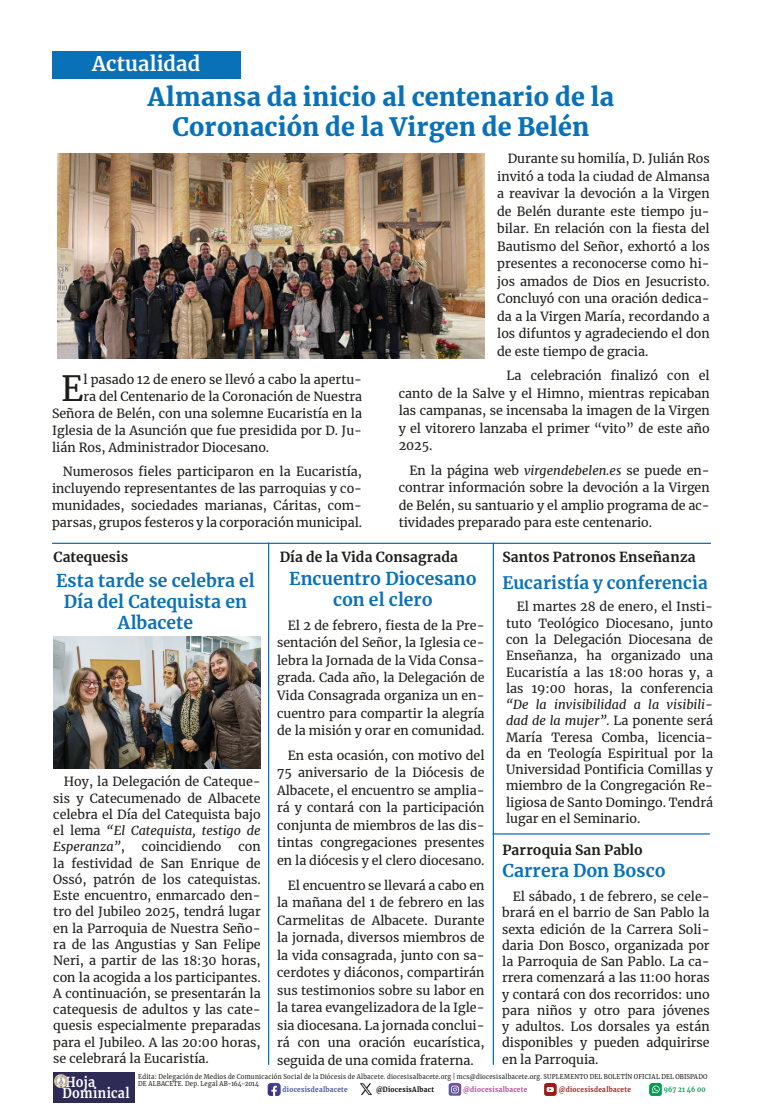
<style>
.page{position:relative;width:762px;height:1117px;background:#fff}
.page>*{position:absolute;margin:0;border:0;box-sizing:border-box;transform-origin:0 0}
.t1{font:34.38px "Merriweather";color:#1d1d1b}
._0__Pagina_3{font:900 25px/30px "Merriweather";letter-spacing:.005em;color:#0971b8;text-align:center}
.CARTA_DEL_OBISPO{font:700 20px "Merriweather";letter-spacing:.005em;color:#fff}
.Firma_de_autor{font:700 17.5px/21px "Merriweather";letter-spacing:.005em;color:#0971b8;text-align:center}
._0__Pagina_3-2{font:700 17.5px/21px "Merriweather";color:#0971b8;text-align:center}
.Firma_de_autor-2{font:700 17px "Merriweather";letter-spacing:.005em;color:#0971b8}
.Firma_de_autor-3{font:700 13.75px "Merriweather";letter-spacing:.01em;color:#1d1d1b}
._0__hoja_dominical{font:700 13.62px "Merriweather";letter-spacing:.02em;color:#fff;scale:.91 1}
.t2{font:12.5px/17.5px "Merriweather";color:#1d1d1b;text-align:justify}
._0__hoja_dominical-2{font:700 7px "Merriweather";letter-spacing:.045em;color:#9f1d1b;scale:.91 1}
._0__hoja_dominical-3{font:700 7px "Merriweather";letter-spacing:.045em;color:#3f529c;scale:.91 1}
._0__hoja_dominical-4{font:700 7px "Merriweather";letter-spacing:.05em;color:#b6428d;scale:.91 1}
._0__hoja_dominical-5{font:700 7px "Merriweather";letter-spacing:.05em;color:#000;scale:.91 1}
._0__hoja_dominical-6{font:700 7px "Merriweather";letter-spacing:.015em;color:#009c53;scale:.91 1}
._0__hoja_dominical-7{font:6.62px/7.1px "Merriweather";letter-spacing:.04em;color:#1d1d1b;scale:.91 1}
.s1{font-style:italic}
</style>
<div class="page">
<div style="left:53px;top:1072px;width:82px;height:30px;background:#2e2b56"></div>
<svg style="left:55px;top:1074px;width:12px;height:12px"></svg>
<svg style="left:268px;top:1083px;width:13px;height:12px"></svg>
<svg style="left:449px;top:1083px;width:12px;height:12px"></svg>
<svg style="left:544px;top:1083px;width:13px;height:12px"></svg>
<svg style="left:649px;top:1083px;width:13px;height:12px"></svg>
<svg style="left:360px;top:1083px;width:12px;height:12px"></svg>
<div style="left:52px;top:51px;width:188px;height:27px;background:#0971b8"></div>
<hr style="left:52px;top:542px;width:659px;height:2px;background:#0971b8">
<hr style="left:493px;top:542px;width:1px;height:522px;background:#0971b8">
<hr style="left:493px;top:833px;width:217px;height:1px;background:#0971b8">
<img style="left:57px;top:153px;width:428px;height:206px">
<hr style="left:268px;top:542px;width:1px;height:522px;background:#0971b8">
<img style="left:53px;top:636px;width:208px;height:132px">
<p class="CARTA_DEL_OBISPO" style="left:92px;top:49px;width:110px">Actualidad</p>
<p class="_0__Pagina_3" style="left:148px;top:81px;width:467px">Almansa da inicio al centenario de la<br>Coronación de la Virgen de Belén</p>
<p class="t1" style="left:61px;top:364px;width:24px">E</p>
<p class="t2" style="left:84px;top:370px;width:280px">l pasado 12 de enero se llevó a cabo la apertu-</p>
<p class="t2" style="left:84px;top:387px;width:280px">ra del Centenario de la Coronación de Nuestra</p>
<p class="t2" style="left:52px;top:404px;width:312px">Señora de Belén, con una solemne Eucaristía en la</p>
<p class="t2" style="left:52px;top:421px;width:312px">Iglesia de la Asunción que fue presidida por D. Ju-</p>
<p class="t2" style="left:52px;top:438px;width:219px">lián Ros, Administrador Diocesano.</p>
<p class="t2" style="left:52px;top:462px;width:312px;line-height:17px;text-indent:11px">Numerosos fieles participaron en la Eucaristía, incluyendo representantes de las parroquias y co&shy;munidades, sociedades marianas, Cáritas, com&shy;parsas, grupos festeros y la corporación municipal.</p>
<p class="t2" style="left:497px;top:149px;width:214px;text-indent:11px">Durante su homilía, D. Julián Ros invitó a toda la ciudad de Almansa a reavivar la devoción a la Virgen de Belén durante este tiempo ju&shy;bilar. En relación con la fiesta del Bautismo del Señor, exhortó a los presentes a reconocerse como hi&shy;jos amados de Dios en Jesucristo.<br>Concluyó con una oración dedica&shy;da a la Virgen María, recordando a los difuntos y agradeciendo el don de este tiempo de gracia.</p>
<p class="t2" style="left:399px;top:366px;width:313px;text-indent:108px">La celebración finalizó con el canto de la Salve y el Himno, mientras repicaban las campanas, se incensaba la imagen de la Virgen y el vitorero lanzaba el primer “vito” de este año 2025.</p>
<p class="t2" style="left:399px;top:461px;width:312px;text-indent:11px">En la página web <span class="s1">virgendebelen.es</span> se puede en&shy;contrar información sobre la devoción a la Virgen de Belén, su santuario y el amplio programa de ac&shy;tividades preparado para este centenario.</p>
<p class="Firma_de_autor-3" style="left:54px;top:547px;width:76px">Catequesis</p>
<p class="Firma_de_autor" style="left:56px;top:569px;width:200px">Esta tarde se celebra el<br>Día del Catequista en<br>Albacete</p>
<p class="t2" style="left:53px;top:773px;width:209px;line-height:16.2px;text-indent:11px">Hoy, la Delegación de Cateque&shy;sis y Catecumenado de Albacete celebra el Día del Catequista bajo el lema <span class="s1">“El Catequista, testigo de Esperanza”</span>,</p>
<p class="t2" style="left:142px;top:837px;width:81px">coincidiendo</p>
<p class="t2" style="left:53px;top:838px;width:209px;line-height:16.2px;text-indent:185px">con la festividad de San Enrique de Ossó, patrón de los catequistas.<br>Este encuentro, enmarcado den&shy;tro del Jubileo 2025, tendrá lugar en la Parroquia de Nuestra Seño&shy;ra de las Angustias y San Felipe Neri, a partir de las 18:30 horas, con la acogida a los participantes.<br>A continuación, se presentarán la catequesis de adultos y las cate&shy;quesis especialmente preparadas para el Jubileo. A las 20:00 horas, se celebrará la Eucaristía.</p>
<p class="Firma_de_autor-3" style="left:280px;top:547px;width:180px">Día de la Vida Consagrada</p>
<p class="_0__Pagina_3-2" style="left:289px;top:567px;width:189px">Encuentro Diocesano con el clero</p>
<p class="t2" style="left:277px;top:616px;width:209px;text-indent:11px">El 2 de febrero, fiesta de la Pre&shy;sentación del Señor, la Iglesia ce&shy;lebra la Jornada de la Vida Consa&shy;grada. Cada año, la Delegación de Vida Consagrada organiza un en&shy;cuentro para compartir la alegría de la misión y orar en comunidad.</p>
<p class="t2" style="left:277px;top:745px;width:209px;text-indent:11px">En esta ocasión, con motivo del 75 aniversario de la Diócesis de Albacete, el encuentro se amplia&shy;rá y contará con la participación conjunta de miembros de las dis&shy;tintas congregaciones presentes en la diócesis y el clero diocesano.</p>
<p class="t2" style="left:277px;top:875px;width:209px;text-indent:11px">El encuentro se llevará a cabo en la mañana del 1 de febrero en las Carmelitas de Albacete. Durante la jornada, diversos miembros de la vida consagrada, junto con sa&shy;cerdotes y diáconos, compartirán sus testimonios sobre su labor en la tarea evangelizadora de la Igle&shy;sia diocesana. La jornada conclui&shy;rá con una oración eucarística, seguida de una comida fraterna.</p>
<p class="Firma_de_autor-3" style="left:502px;top:547px;width:195px">Santos Patronos Enseñanza</p>
<p class="t2" style="left:506px;top:598px;width:208px;line-height:16.2px;text-indent:11px">El martes 28 de enero, el Insti&shy;tuto Teológico Diocesano, junto con la Delegación Diocesana de Enseñanza, ha organizado una Eucaristía a las 18:00 horas y, a las 19:00 horas, la conferencia <span class="s1">“De la invisibilidad a la visibili&shy;dad de la mujer”.</span> La ponente será María Teresa Comba, licencia&shy;da en Teología Espiritual por la Universidad Pontificia Comillas y miembro de la Congregación Re&shy;ligiosa de Santo Domingo. Tendrá lugar en el Seminario.</p>
<p class="Firma_de_autor-2" style="left:502px;top:570px;width:207px">Eucaristía y conferencia</p>
<p class="Firma_de_autor-3" style="left:502px;top:839px;width:142px">Parroquia San Pablo</p>
<p class="t2" style="left:502px;top:887px;width:209px;line-height:16.2px;text-indent:11px">El sábado, 1 de febrero, se cele&shy;brará en el barrio de San Pablo la sexta edición de la Carrera Soli&shy;daria Don Bosco, organizada por la Parroquia de San Pablo. La ca&shy;rrera comenzará a las 11:00 horas y contará con dos recorridos: uno para niños y otro para jóvenes y adultos. Los dorsales ya están disponibles y pueden adquirirse en la Parroquia.</p>
<p class="Firma_de_autor" style="left:502px;top:859px;width:165px">Carrera Don Bosco</p>
<p class="_0__hoja_dominical" style="left:66px;top:1072px;width:34px">Hoja</p>
<p class="_0__hoja_dominical-7" style="left:138px;top:1072px;width:627px">Edita: Delegación de Medios de Comunicación Social de la Diócesis de Albacete. diocesisalbacete.org | mcs@diocesisalbacete.org. SUPLEMENTO DEL BOLETÍN OFICIAL DEL OBISPADO<br>DE ALBACETE. Dep. Legal AB-164-2014</p>
<p class="_0__hoja_dominical-3" style="left:282px;top:1084px;width:73px">diocesisdealbacete</p>
<p class="_0__hoja_dominical-5" style="left:376px;top:1083px;width:65px">@DiocesisAlbact</p>
<p class="_0__hoja_dominical-4" style="left:463px;top:1084px;width:72px">@diocesisalbacete</p>
<p class="_0__hoja_dominical-2" style="left:559px;top:1084px;width:81px">@diocesisdealbacete</p>
<p class="_0__hoja_dominical-6" style="left:664px;top:1084px;width:47px">967 21 46 00</p>
<p class="_0__hoja_dominical" style="left:63px;top:1083px;width:75px">Dominical</p>
</div>
